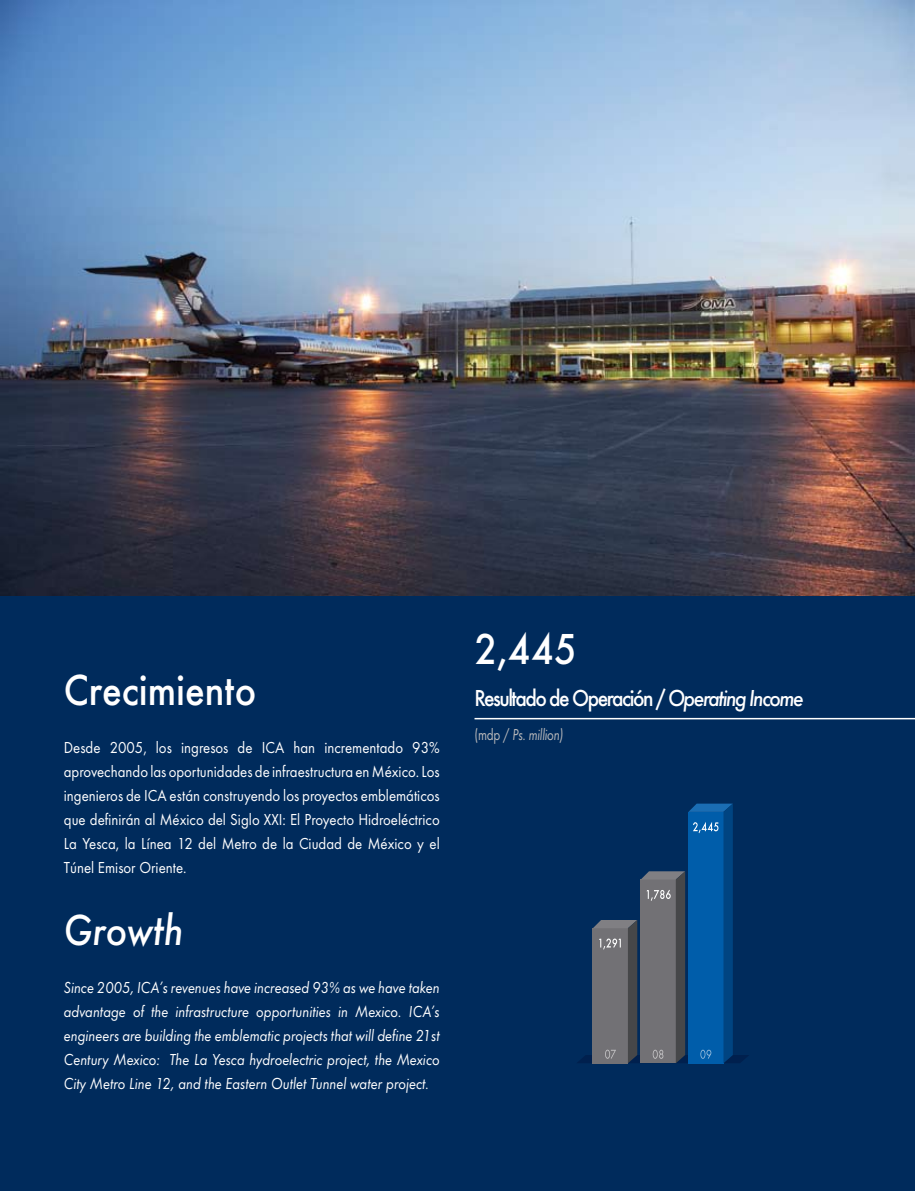
<style>
.page{position:relative;width:915px;height:1191px;background:#fff}
.page>*{position:absolute;margin:0;border:0;box-sizing:border-box;transform-origin:0 0}
.t1{font:500 45px "Futura T";color:#fff;scale:.9 1}
.t2{font:italic 500 45px "Futura T";color:#fff;scale:.9 1}
.t3{font:500 24px "Futura T";letter-spacing:-.07em;color:#fff;scale:.9 1}
.t4{font:16.5px/24px "Futura T";color:#fff;text-align:justify;scale:.9 1}
.t5{font:italic 16.5px/24px "Futura T";color:#fff;text-align:justify;scale:.9 1}
.t6{font:italic 16.5px "Futura T";letter-spacing:-.02em;color:#b8b8ba;scale:.8 1}
.s1{font-style:italic}
.s2{font-style:normal}
</style>
<div class="page">
<div style="left:0;top:0;width:914px;height:1191px;background:#002b5c"></div>
<svg style="left:577px;top:803px;width:172px;height:260px"></svg>
<img style="left:0;top:0;width:914px;height:595px">
<hr style="left:474px;top:718px;width:440px;height:1px;background:#fff">
<h1 class="t1" style="left:64px;top:663px;width:215px">Crecimiento</h1>
<p class="t4" style="left:64px;top:735px;width:419px">Desde 2005, los ingresos de ICA han incrementado 93% aprovechando las oportunidades de infraestructura en México. Los ingenieros de ICA están construyendo los proyectos emblemáticos que definirán al México del Siglo XXI: El Proyecto Hidroeléctrico La Yesca, la Línea 12 del Metro de la Ciudad de México y el Túnel Emisor Oriente.</p>
<h1 class="t2" style="left:64px;top:903px;width:134px">Growth</h1>
<p class="t5" style="left:64px;top:975px;width:419px">Since 2005, ICA’s revenues have increased 93% as we have taken advantage of the infrastructure opportunities in Mexico. ICA’s engineers are building the emblematic projects that will define 21st Century Mexico: The La Yesca hydroelectric project, the Mexico City Metro Line 12, and the Eastern Outlet Tunnel water project.</p>
<h1 class="t1" style="left:474px;top:623px;width:116px">2,445</h1>
<h2 class="t3" style="left:474px;top:684px;width:367px">Resultado de Operación / <span class="s1">Operating Income</span></h2>
<p class="t6" style="left:474px;top:724px;width:113px"><span class="s2">(mdp /</span> Ps. million)</p>
</div>
